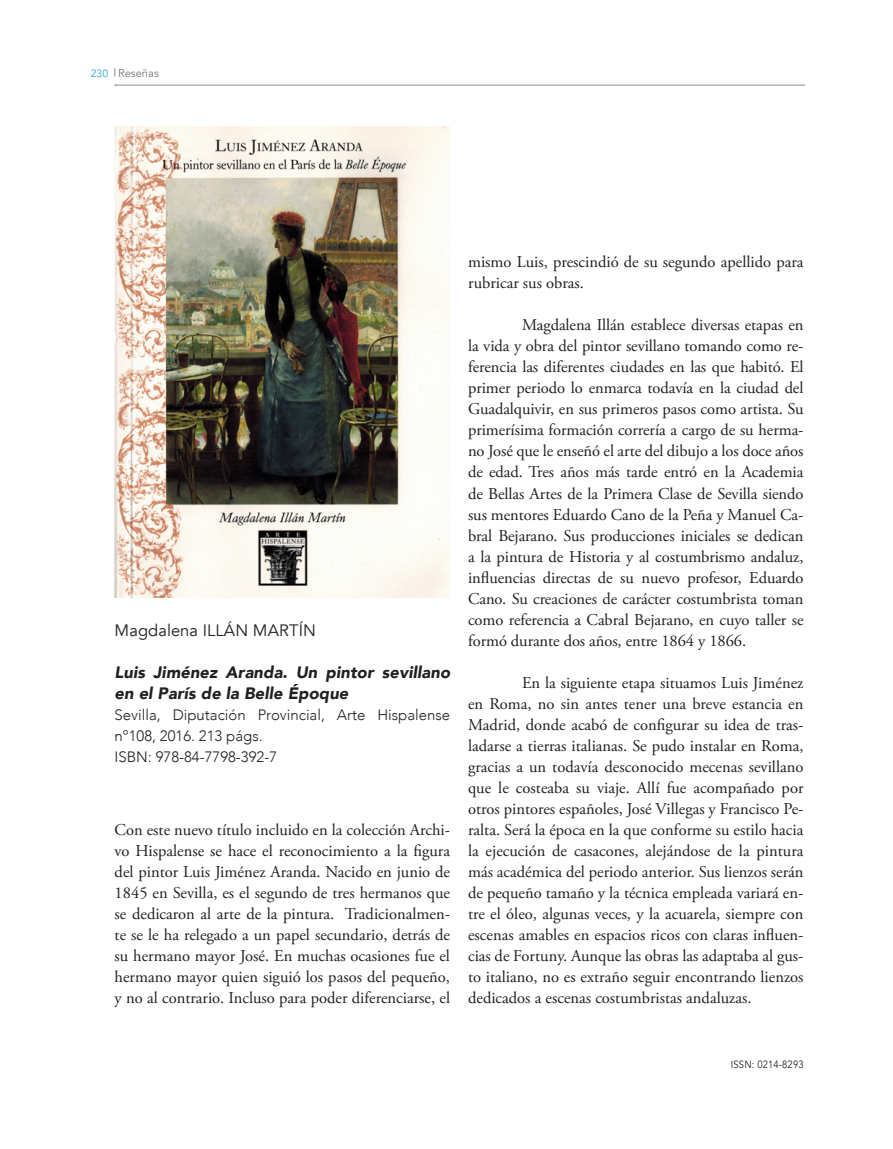
<style>
.page{position:relative;width:893px;height:1149px;background:#fff}
.page>*{position:absolute;margin:0;border:0;box-sizing:border-box;transform-origin:0 0}
.texto_general{font:16.5px/21px "Adobe Garamond Pro";color:#231f20;text-align:justify}
.texto_general-2{font:italic 900 16.5px/21px "Avenir";letter-spacing:.005em;color:#231f20}
.texto_general-3{font:16.5px "Avenir";letter-spacing:.005em;color:#231f20}
.texto_general-4{font:300 15px/21px "Avenir";color:#231f20}
.t1{font:11.25px "Avenir";color:#76787b}
.t2{font:10.5px "Avenir";letter-spacing:.015em;color:#231f20;scale:.9 1}
.s1{font-size:10.5px;color:#2c9fd1}
</style>
<div class="page">
<svg style="left:115px;top:85px;width:690px;height:1px"></svg>
<img style="left:115px;top:126px;width:335px;height:471px">
<p class="t1" style="left:91px;top:66px;width:70px"><span class="s1">230</span> Reseñas</p>
<p class="texto_general-3" style="left:115px;top:620px;width:203px">Magdalena ILLÁN MARTÍN</p>
<p class="texto_general-2" style="left:115px;top:661px;width:337px">Luis Jiménez Aranda. Un pintor sevillano en el París de la Belle Époque</p>
<p class="texto_general-4" style="left:115px;top:704px;width:337px">Sevilla, Diputación Provincial, Arte Hispalense nº108, 2016. 213 págs.</p>
<p class="texto_general-4" style="left:115px;top:746px;width:164px">ISBN: 978-84-7798-392-7</p>
<p class="texto_general" style="left:115px;top:819px;width:337px">Con este nuevo título incluido en la colección Archi&shy;vo Hispalense se hace el reconocimiento a la figura del pintor Luis Jiménez Aranda. Nacido en junio de 1845 en Sevilla, es el segundo de tres hermanos que se dedicaron al arte de la pintura. Tradicionalmen&shy;te se le ha relegado a un papel secundario, detrás de su hermano mayor José. En muchas ocasiones fue el hermano mayor quien siguió los pasos del pequeño, y no al contrario. Incluso para poder diferenciarse, el</p>
<p class="texto_general" style="left:468px;top:252px;width:337px">mismo Luis, prescindió de su segundo apellido para rubricar sus obras.</p>
<p class="texto_general" style="left:468px;top:315px;width:337px;text-indent:54px">Magdalena Illán establece diversas etapas en la vida y obra del pintor sevillano tomando como re&shy;ferencia las diferentes ciudades en las que habitó. El primer periodo lo enmarca todavía en la ciudad del Guadalquivir, en sus primeros pasos como artista. Su primerísima formación correría a cargo de su herma&shy;no José que le enseñó el arte del dibujo a los doce años de edad. Tres años más tarde entró en la Academia de Bellas Artes de la Primera Clase de Sevilla siendo sus mentores Eduardo Cano de la Peña y Manuel Ca&shy;bral Bejarano. Sus producciones iniciales se dedican a la pintura de Historia y al costumbrismo andaluz, influencias directas de su nuevo profesor, Eduardo Cano. Su creaciones de carácter costumbrista toman como referencia a Cabral Bejarano, en cuyo taller se formó durante dos años, entre 1864 y 1866.</p>
<p class="texto_general" style="left:468px;top:672px;width:337px;text-indent:54px">En la siguiente etapa situamos Luis Jiménez en Roma, no sin antes tener una breve estancia en Madrid, donde acabó de configurar su idea de tras&shy;ladarse a tierras italianas. Se pudo instalar en Roma, gracias a un todavía desconocido mecenas sevillano que le costeaba su viaje. Allí fue acompañado por otros pintores españoles, José Villegas y Francisco Pe&shy;ralta. Será la época en la que conforme su estilo hacia la ejecución de casacones, alejándose de la pintura más académica del periodo anterior. Sus lienzos serán de pequeño tamaño y la técnica empleada variará en&shy;tre el óleo, algunas veces, y la acuarela, siempre con escenas amables en espacios ricos con claras influen&shy;cias de Fortuny. Aunque las obras las adaptaba al gus&shy;to italiano, no es extraño seguir encontrando lienzos dedicados a escenas costumbristas andaluzas.</p>
<p class="t2" style="left:731px;top:1057px;width:82px">ISSN: 0214-8293</p>
</div>
